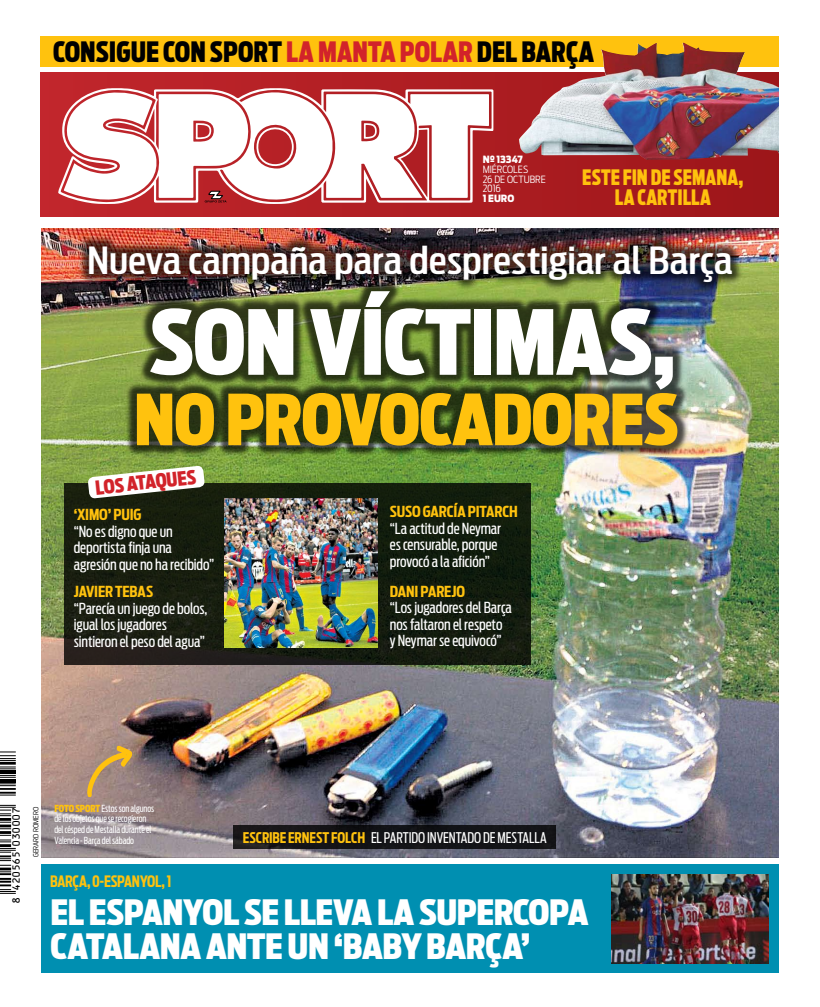
<style>
.page{position:relative;width:820px;height:1007px;background:#fff}
.page>*{position:absolute;margin:0;border:0;box-sizing:border-box;transform-origin:0 0}
.t1{font:900 88.6px "Antenna Extra Cond";letter-spacing:-.01em;color:#fff;scale:1.06 1}
.t2{font:900 69.6px "Antenna Extra Cond";color:#ffc20e;scale:1.06 1}
.t3{font:500 37.1px "Antenna Extra Cond";color:#fff;scale:1.25 1}
.t4{font:900 34.6px/34.6px "Antenna Extra Cond";letter-spacing:-.01em;color:#fff;scale:1.08 1}
.t5{font:900 27.8px "Antenna Extra Cond";letter-spacing:.005em;color:#000}
.t6{font:900 21.1px/19.9px "Antenna Extra Cond";letter-spacing:.005em;color:#ffc20e;scale:.92 1}
.t7{font:900 19.4px "Antenna Extra Cond";color:#d2232a}
.t8{font:700 15.6px "Antenna Extra Cond";letter-spacing:-.015em;color:#ffc20e}
.t9{font:15.1px/16.5px "Antenna Extra Cond";letter-spacing:-.005em;color:#fff;scale:1.09 1}
.t10{font:700 15.1px "Antenna Extra Cond";letter-spacing:-.01em;color:#ffc20e;scale:1.09 1}
.t11{font:14.6px "Antenna Extra Cond";letter-spacing:-.005em;color:#fff}
.t12{font:10px "Film Bars 004";letter-spacing:-.065em;color:#000}
.t13{font:300 9.9px/9.9px "Antenna Cond";letter-spacing:-.005em;color:#fff}
.t14{font:900 9.9px "Antenna Cond";color:#fff}
.t15{font:9.7px/10.6px "Antenna Extra Cond";letter-spacing:-.005em;color:#fff}
.t16{font:900 9.7px "Antenna Extra Cond";color:#ffc20e}
.t17{font:300 7px "Antenna Cond";color:#000}
.s1{color:#d2232a}
.s2{font-weight:700;color:#ffc20e}
</style>
<div class="page">
<div style="left:41px;top:864px;width:737px;height:108px;background:#008fb1"></div>
<svg style="left:0;top:804px;width:16px;height:89px"></svg>
<svg style="left:0;top:783px;width:16px;height:12px"></svg>
<svg style="left:0;top:779px;width:16px;height:3px"></svg>
<svg style="left:0;top:766px;width:16px;height:11px"></svg>
<hr style="left:0;top:761px;width:16px;height:3px;background:#000">
<svg style="left:0;top:751px;width:16px;height:9px"></svg>
<img style="left:41px;top:228px;width:737px;height:629px">
<div style="left:40px;top:72px;width:738px;height:144px;background:linear-gradient(to right,#c2262c,#9d1619)"></div>
<svg style="left:58px;top:88px;width:435px;height:116px"></svg>
<svg style="left:64px;top:91px;width:93px;height:109px"></svg>
<svg style="left:195px;top:123px;width:16px;height:17px"></svg>
<svg style="left:364px;top:123px;width:12px;height:16px"></svg>
<svg style="left:254px;top:124px;width:39px;height:44px"></svg>
<svg style="left:205px;top:191px;width:21px;height:11px"></svg>
<div style="left:40px;top:36px;width:738px;height:31px;background:#ffc20e"></div>
<img style="left:518px;top:42px;width:260px;height:118px">
<div style="left:124px;top:278px;width:565px;height:180px;background:#000;opacity:.69"></div>
<div style="left:233px;top:825px;width:322px;height:23px;background:#131417"></div>
<div style="left:76px;top:232px;width:668px;height:62px;background:#000;opacity:.69"></div>
<div style="left:64px;top:483px;width:466px;height:181px;background:linear-gradient(to right,#1f2214,#141f0e)"></div>
<img style="left:225px;top:498px;width:153px;height:149px">
<svg style="left:87px;top:465px;width:118px;height:33px"></svg>
<svg style="left:81px;top:743px;width:56px;height:54px;background:#af9070"></svg>
<img style="left:611px;top:874px;width:157px;height:89px">
<h3 class="t5" style="left:53px;top:36px;width:542px">CONSIGUE CON SPORT <span class="s1">LA MANTA POLAR</span> DEL BARÇA</h3>
<p class="t14" style="left:482px;top:153px;width:42px">Nº 13347</p>
<p class="t13" style="left:482px;top:164px;width:65px">MIÉRCOLES<br>26 DE OCTUBRE<br>2016</p>
<p class="t14" style="left:482px;top:193px;width:33px">1 EURO</p>
<h3 class="t6" style="left:582px;top:168px;width:11px">ESTE</h3>
<h3 class="t6" style="left:614px;top:168px;width:141px;text-indent:8px">FIN DE SEMANA,<br>LA CARTI LLA</h3>
<h3 class="t3" style="left:87px;top:238px;width:518px">Nueva campaña para desprestigiar al Barça</h3>
<h1 class="t1" style="left:310px;top:289px;width:346px">VÍCTI MAS,</h1>
<h2 class="t2" style="left:134px;top:378px;width:123px">NO PROVOC</h2>
<h2 class="t2" style="left:452px;top:378px;width:73px">ADORES</h2>
<h1 class="t1" style="left:149px;top:289px;width:47px">SON</h1>
<p class="t7" style="left:94px;top:476px;width:103px;rotate:-6deg">LOS ATAQUES</p>
<p class="t10" style="left:74px;top:505px;width:64px">‘XIMO’ PUIG</p>
<p class="t9" style="left:74px;top:523px;width:130px">“No es digno que un deportista finja una agresión que no ha recibido”</p>
<p class="t10" style="left:74px;top:582px;width:74px">JAVIER TEBAS</p>
<p class="t9" style="left:74px;top:600px;width:124px">“Parecía un juego de bolos, igual los jugadores sintieron el peso del agua”</p>
<p class="t10" style="left:389px;top:502px;width:119px">SUSO GARCÍA PITARCH</p>
<p class="t9" style="left:389px;top:520px;width:104px">“La actitud de Neymar es censurable, porque provocó a la afición”</p>
<p class="t10" style="left:389px;top:582px;width:70px">DANI PAREJO</p>
<p class="t9" style="left:389px;top:599px;width:113px">“Los jugadores del Barça nos faltaron el respeto<br>y Neymar se equivocó”</p>
<p class="t12" style="left:11px;top:903px;width:99px;rotate:-90deg">8 420565 030007</p>
<p class="t15" style="left:54px;top:802px;width:101px;text-indent:47px">Estos son algunos de los objetos que se recogieron del césped de Mestalla durante el<br>Valencia - Barça del sábado</p>
<p class="t17" style="left:32px;top:857px;width:51px;rotate:-90deg">GERARD ROMERO</p>
<p class="t16" style="left:54px;top:802px;width:27px">FOTO SPORT</p>
<p class="t8" style="left:50px;top:872px;width:123px">BARÇA, 0-ESPANYOL, 1</p>
<p class="t11" style="left:243px;top:828px;width:305px"><span class="s2">ESCRIBE ERNEST FOLCH</span> EL PARTIDO INVENTADO DE MESTALLA</p>
<h3 class="t4" style="left:51px;top:894px;width:499px">EL ESPANYOL SE LLEVALA SUPERCOPA<br>CATALANAANTE UN ‘BABY BARÇA’</h3>
</div>
